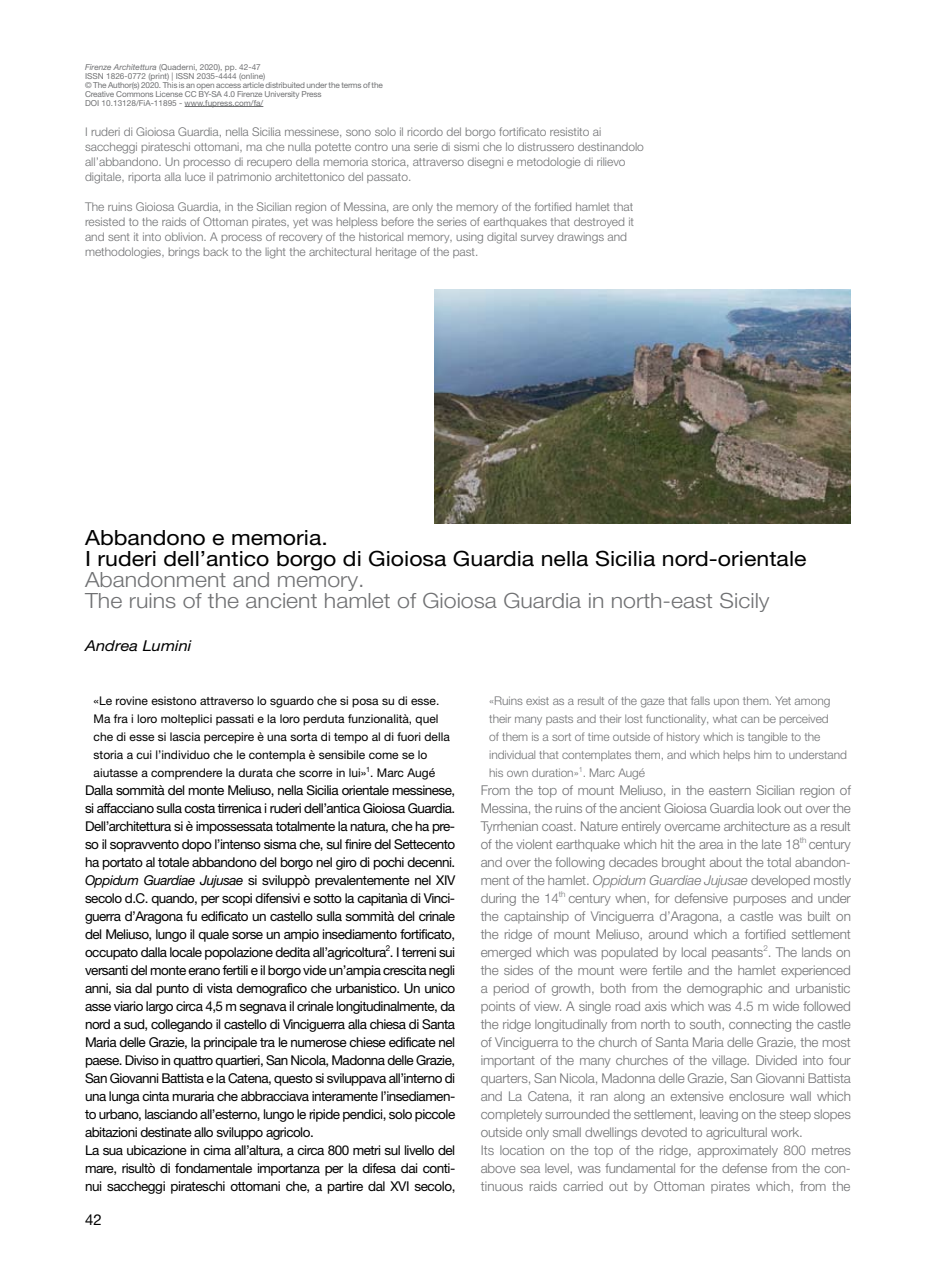
<style>
.page{position:relative;width:936px;height:1263px;background:#fff}
.page>*{position:absolute;margin:0;border:0;box-sizing:border-box;transform-origin:0 0}
.t1{font:21px/21px "Helvetica Neue LT Pro";color:#000;scale:1.1 1}
.t2{font:300 21px/21px "Helvetica Neue LT Pro";color:#707173;scale:1.1 1}
.t3{font:italic 15px "Helvetica Neue LT Pro";color:#000;scale:1.1 1}
.t4{font:15px "Helvetica Neue LT Pro";color:#000}
.t5{font:13.5px/18px "Helvetica Neue LT Pro";letter-spacing:-.04em;color:#000}
.t6{font:300 13.5px/18px "Helvetica Neue LT Pro";letter-spacing:-.01em;color:#707173}
.t7{font:300 12px/15px "Helvetica Neue LT Pro";color:#707173}
.t8{font:12px/18px "Helvetica Neue LT Pro";color:#000}
.t9{font:8.25px/9px "Helvetica Neue LT Pro";letter-spacing:-.02em;color:#707173}
.s1{font-style:italic}
</style>
<div class="page">
<img style="left:434px;top:289px;width:416px;height:234px">
<hr style="left:185px;top:106px;width:78px;height:1px;background:#707173">
<p class="t9" style="left:85px;top:62px;width:299px"><span class="s1">Firenze Architettura</span> (Quaderni, 2020), pp. 42-47<br>ISSN 1826-0772 (print) | ISSN 2035-4444 (online)<br>© The Author(s) 2020. This is an open access article distribuited under the terms of the Creative Commons License CC BY-SA 4.0 Firenze University Press<br>DOI 10.13128/FiA-11895 - www.fupress.com/fa/</p>
<p class="t7" style="left:85px;top:124px;width:560px">I ruderi di Gioiosa Guardia, nella Sicilia messinese, sono solo il ricordo del borgo fortificato resistito ai saccheggi pirateschi ottomani, ma che nulla potette contro una serie di sismi che lo distrussero destinandolo all’abbandono. Un processo di recupero della memoria storica, attraverso disegni e metodologie di rilievo digitale, riporta alla luce il patrimonio architettonico del passato.</p>
<p class="t7" style="left:85px;top:199px;width:550px">The ruins Gioiosa Guardia, in the Sicilian region of Messina, are only the memory of the fortified hamlet that resisted to the raids of Ottoman pirates, yet was helpless before the series of earthquakes that destroyed it and sent it into oblivion. A process of recovery of the historical memory, using digital survey drawings and methodologies, brings back to the light the architectural heritage of the past.</p>
<h1 class="t1" style="left:85px;top:527px;width:657px">Abbandono e memoria.<br>I ruderi dell’antico borgo di Gioiosa Guardia nella Sicilia nord-orientale</h1>
<h1 class="t2" style="left:85px;top:569px;width:623px">Abandonment and memory.<br>The ruins of the ancient hamlet of Gioiosa Guardia in north-east Sicily</h1>
<p class="t3" style="left:85px;top:636px;width:98px">Andrea Lumini</p>
<p class="t8" style="left:94px;top:691px;width:358px">«Le rovine esistono attraverso lo sguardo che si posa su di esse.<br>Ma fra i loro molteplici passati e la loro perduta funzionalità, quel che di esse si lascia percepire è una sorta di tempo al di fuori della storia a cui l’individuo che le contempla è sensibile come se lo aiutasse a comprendere la durata che scorre in lui»<sup>1</sup>. Marc Augé</p>
<p class="t5" style="left:85px;top:780px;width:372px">Dalla sommità del monte Meliuso, nella Sicilia orientale messinese, si affacciano sulla costa tirrenica i ruderi dell’antica Gioiosa Guardia.<br>Dell’architettura si è impossessata totalmente la natura, che ha pre&shy;so il sopravvento dopo l’intenso sisma che, sul finire del Settecento ha portato al totale abbandono del borgo nel giro di pochi decenni.<br><span class="s1">Oppidum Guardiae Jujusae</span> si sviluppò prevalentemente nel XIV secolo d.C. quando, per scopi difensivi e sotto la capitanìa di Vinci&shy;guerra d’Aragona fu edificato un castello sulla sommità del crinale del Meliuso, lungo il quale sorse un ampio insediamento fortificato, occupato dalla locale popolazione dedita all’agricoltura<sup>2</sup>. I terreni sui versanti del monte erano fertili e il borgo vide un’ampia crescita negli anni, sia dal punto di vista demografico che urbanistico. Un unico asse viario largo circa 4,5 m segnava il crinale longitudinalmente, da nord a sud, collegando il castello di Vinciguerra alla chiesa di Santa Maria delle Grazie, la principale tra le numerose chiese edificate nel paese. Diviso in quattro quartieri, San Nicola, Madonna delle Grazie, San Giovanni Battista e la Catena, questo si sviluppava all’interno di una lunga cinta muraria che abbracciava interamente l’insediamen&shy;to urbano, lasciando all’esterno, lungo le ripide pendici, solo piccole abitazioni destinate allo sviluppo agricolo.<br>La sua ubicazione in cima all’altura, a circa 800 metri sul livello del mare, risultò di fondamentale importanza per la difesa dai conti&shy;nui saccheggi pirateschi ottomani che, a partire dal XVI secolo,</p>
<p class="t4" style="left:85px;top:1210px;width:18px">42</p>
<p class="t7" style="left:489px;top:691px;width:359px;line-height:18px">«Ruins exist as a result of the gaze that falls upon them. Yet among their many pasts and their lost functionality, what can be perceived<br>of them is a sort of time outside of history which is tangible to the individual that contemplates them, and which helps him to understand his own duration»<sup>1</sup>. Marc Augé</p>
<p class="t6" style="left:480px;top:780px;width:372px">From the top of mount Meliuso, in the eastern Sicilian region of Messina, the ruins of the ancient Gioiosa Guardia look out over the Tyrrhenian coast. Nature entirely overcame architecture as a result of the violent earthquake which hit the area in the late 18<sup>th</sup> century and over the following decades brought about the total abandon&shy;ment of the hamlet. <span class="s1">Oppidum Guardiae Jujusae</span> developed mostly during the 14<sup>th</sup> century when, for defensive purposes and under the captainship of Vinciguerra d’Aragona, a castle was built on the ridge of mount Meliuso, around which a fortified settlement emerged which was populated by local peasants<sup>2</sup>. The lands on the sides of the mount were fertile and the hamlet experienced a period of growth, both from the demographic and urbanistic points of view. A single road axis which was 4.5 m wide followed the ridge longitudinally from north to south, connecting the castle of Vinciguerra to the church of Santa Maria delle Grazie, the most important of the many churches of the village. Divided into four quarters, San Nicola, Madonna delle Grazie, San Giovanni Battista and La Catena, it ran along an extensive enclosure wall which completely surrounded the settlement, leaving on the steep slopes outside only small dwellings devoted to agricultural work.<br>Its location on the top of the ridge, approximately 800 metres above sea level, was fundamental for the defense from the con&shy;tinuous raids carried out by Ottoman pirates which, from the</p>
</div>
